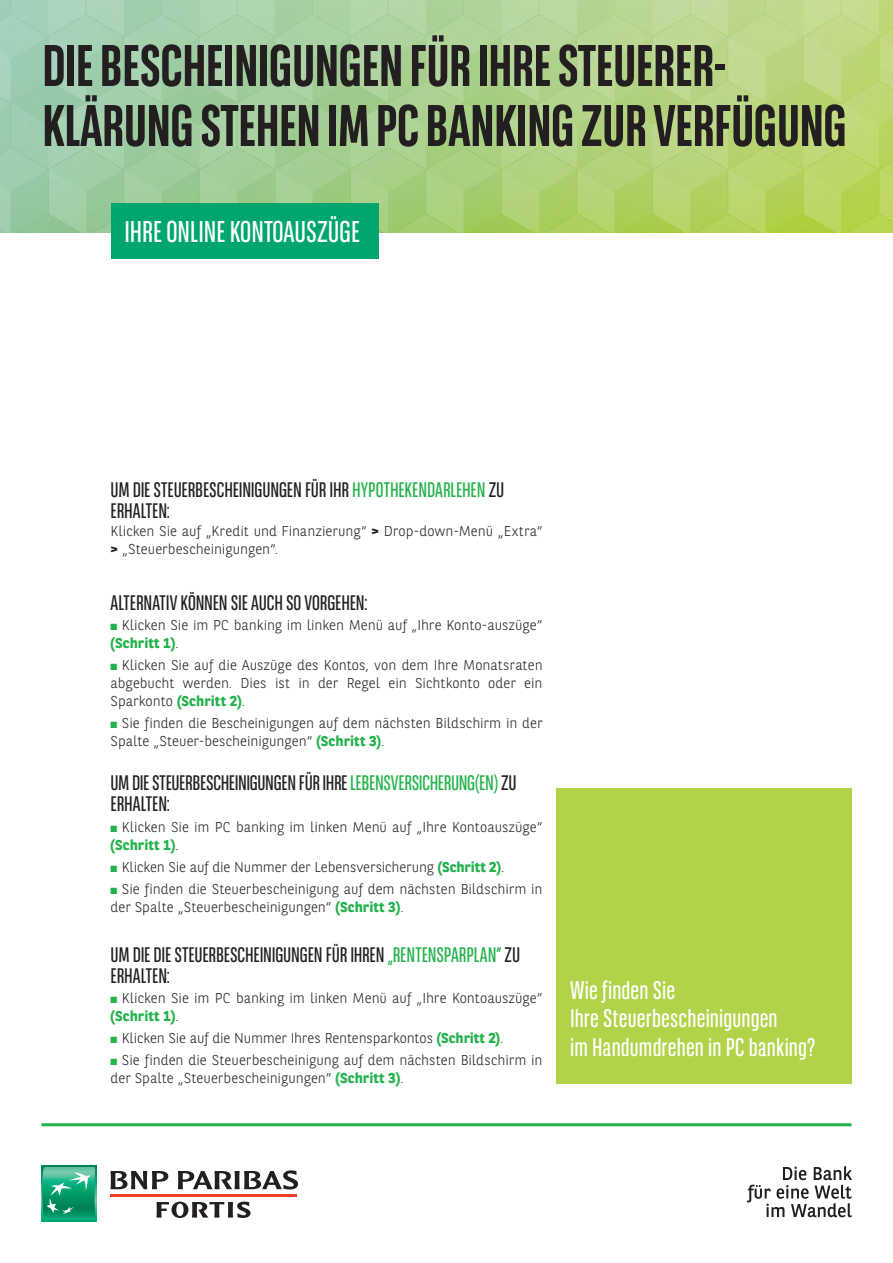
<style>
.page{position:relative;width:893px;height:1263px;background:#fff}
.page>*{position:absolute;margin:0;border:0;box-sizing:border-box;transform-origin:0 0}
.t1{font:700 58.5px/60px "BNPP Sans Condensed";letter-spacing:-.01em;color:#231f20}
.t2{font:30px "BNPP Sans Condensed";color:#fff}
.t3{font:25.5px/28.5px "BNPP Sans Condensed";letter-spacing:.005em;color:#fff}
.t4{font:21px/21px "BNPP Sans Condensed";letter-spacing:-.01em;color:#231f20}
.t5{font:300 14.25px/18px "BNPP Sans";color:#231f20}
.s1{color:#23b24b}
.s2{font-weight:700}
.s3{font-weight:700;color:#23b24b}
</style>
<div class="page">
<div style="left:41px;top:1166px;width:55px;height:55px;background:#00ab79"></div>
<svg style="left:42px;top:1167px;width:53px;height:50px"></svg>
<hr style="left:111px;top:1194px;width:186px;height:3px;background:#ef3e22">
<svg style="left:111px;top:1171px;width:57px;height:18px"></svg>
<svg style="left:178px;top:1170px;width:120px;height:19px"></svg>
<svg style="left:156px;top:1201px;width:95px;height:17px"></svg>
<hr style="left:41px;top:1123px;width:810px;height:3px;background:#23b24b">
<svg style="left:0;top:0;width:893px;height:233px"></svg>
<svg style="left:747px;top:1166px;width:105px;height:51px"></svg>
<div style="left:111px;top:203px;width:267px;height:56px;background:#00a66e"></div>
<div style="left:556px;top:788px;width:295px;height:295px;background:#b1d349"></div>
<h1 class="t1" style="left:42px;top:36px;width:806px">DIE BESCHEINIGUNGEN FÜR IHRE STEUERER-<br>KLÄRUNG STEHEN IM PC BANKING ZUR VERFÜGUNG</h1>
<h2 class="t2" style="left:124px;top:213px;width:237px">IHRE ONLINE KONTOAUSZÜGE</h2>
<h3 class="t4" style="left:111px;top:478px;width:395px">UM DIE STEUERBESCHEINIGUNGEN FÜR IHR <span class="s1">HYPOTHEKENDARLEHEN</span> ZU<br>ERHALTEN:</h3>
<p class="t5" style="left:111px;top:521px;width:434px">Klicken Sie auf „Kredit und Finanzierung“ <span class="s2">&gt;</span> Drop-down-Menü „Extra“ <span class="s2">&gt;</span> „Steuerbescheinigungen“.</p>
<h3 class="t4" style="left:111px;top:591px;width:259px">ALTERNATIV KÖNNEN SIE AUCH SO VORGEHEN:</h3>
<p class="t5" style="left:111px;top:615px;width:433px"><span class="s1">■</span> Klicken Sie im PC banking im linken Menü auf „Ihre Konto-auszüge“ <span class="s3">(Schritt 1)</span>.</p>
<p class="t5" style="left:111px;top:655px;width:434px;text-align:justify"><span class="s1">■</span> Klicken Sie auf die Auszüge des Kontos, von dem Ihre Monatsraten abgebucht werden. Dies ist in der Regel ein Sichtkonto oder ein Sparkonto <span class="s3">(Schritt 2)</span>.</p>
<p class="t5" style="left:111px;top:714px;width:433px"><span class="s1">■</span> Sie finden die Bescheinigungen auf dem nächsten Bildschirm in der<br>Spalte „Steuer-bescheinigungen“ <span class="s3">(Schritt 3)</span>.</p>
<h3 class="t4" style="left:111px;top:772px;width:408px">UM DIE STEUERBESCHEINIGUNGEN FÜR IHRE <span class="s1">LEBENSVERSICHERUNG(EN)</span> ZU<br>ERHALTEN:</h3>
<p class="t5" style="left:111px;top:817px;width:434px"><span class="s1">■</span> Klicken Sie im PC banking im linken Menü auf „Ihre Kontoauszüge“ <span class="s3">(Schritt 1)</span>.</p>
<p class="t5" style="left:111px;top:857px;width:395px"><span class="s1">■</span> Klicken Sie auf die Nummer der Lebensversicherung <span class="s3">(Schritt 2)</span>.</p>
<p class="t5" style="left:111px;top:879px;width:433px"><span class="s1">■</span> Sie finden die Steuerbescheinigung auf dem nächsten Bildschirm in der Spalte „Steuerbescheinigungen“ <span class="s3">(Schritt 3)</span>.</p>
<h3 class="t4" style="left:111px;top:943px;width:411px">UM DIE DIE STEUERBESCHEINIGUNGEN FÜR IHREN <span class="s1">„RENTENSPARPLAN“</span> ZU<br>ERHALTEN:</h3>
<p class="t5" style="left:111px;top:988px;width:434px"><span class="s1">■</span> Klicken Sie im PC banking im linken Menü auf „Ihre Kontoauszüge“ <span class="s3">(Schritt 1)</span>.</p>
<p class="t5" style="left:111px;top:1028px;width:394px"><span class="s1">■</span> Klicken Sie auf die Nummer Ihres Rentensparkontos <span class="s3">(Schritt 2)</span>.</p>
<p class="t5" style="left:111px;top:1051px;width:433px"><span class="s1">■</span> Sie finden die Steuerbescheinigung auf dem nächsten Bildschirm in der Spalte „Steuerbescheinigungen“ <span class="s3">(Schritt 3)</span>.</p>
<h3 class="t3" style="left:570px;top:975px;width:246px">Wie finden Sie<br>Ihre Steuerbescheinigungen<br>im Handumdrehen in PC banking?</h3>
</div>
